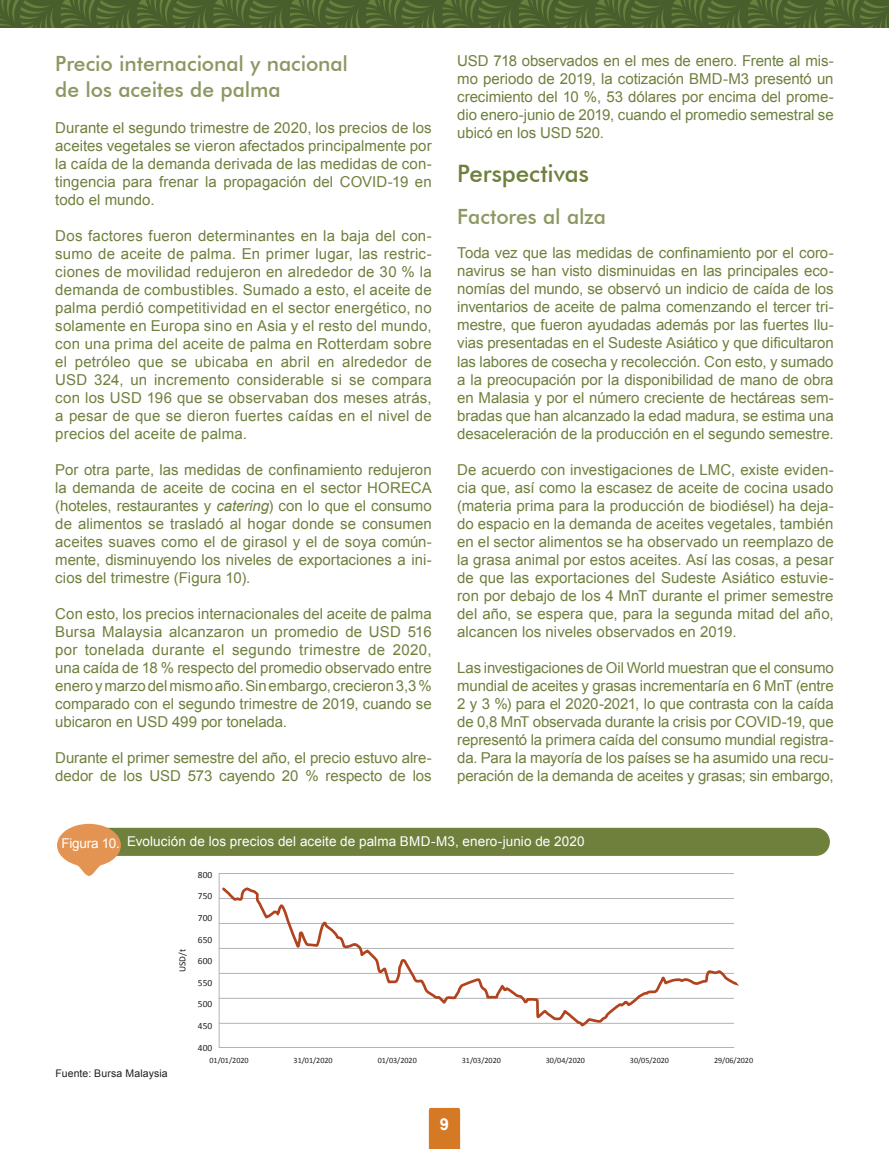
<style>
.page{position:relative;width:889px;height:1149px;background:#fff}
.page>*{position:absolute;margin:0;border:0;box-sizing:border-box;transform-origin:0 0}
.P1{font:500 24px "Futura BT";color:#6f803d}
.T2{font:500 21px/25.2px "Futura BT";letter-spacing:-.005em;color:#8c9862}
.t1{font:700 16.5px "Arial";color:#fff}
.P1-2{font:15px/18px "Arial";letter-spacing:-.005em;color:#6f803d;text-align:justify}
.TABLA_Y_FIG{font:13.5px "Arial";letter-spacing:.005em;color:#fff}
.cifras_y_fuente{font:10.5px "Arial";letter-spacing:.015em;color:#231f20}
.t2{font:9.45px "Calibri";color:#231f20}
.t3{font:8.1px "Calibri";color:#231f20}
.s1{font-style:italic}
</style>
<div class="page">
<svg style="left:0;top:0;width:889px;height:27px;background:#4f6630"></svg>
<div style="left:77px;top:826px;width:753px;height:30px;background:#6f803d;border-radius:15px"></div>
<div style="left:76px;top:826px;width:755px;height:31px;border:2px solid #fff;border-radius:15px"></div>
<svg style="left:57px;top:823px;width:64px;height:52px"></svg>
<svg style="left:218px;top:873px;width:516px;height:174px"></svg>
<hr style="left:219px;top:1022px;width:515px;height:1px;background:#b2b3b7">
<hr style="left:219px;top:997px;width:515px;height:1px;background:#b2b3b7">
<hr style="left:219px;top:972px;width:515px;height:1px;background:#b2b3b7">
<hr style="left:219px;top:947px;width:515px;height:1px;background:#b2b3b7">
<hr style="left:219px;top:922px;width:515px;height:1px;background:#b2b3b7">
<hr style="left:219px;top:897px;width:515px;height:1px;background:#b2b3b7">
<hr style="left:219px;top:872px;width:515px;height:1px;background:#b2b3b7">
<svg style="left:220px;top:884px;width:519px;height:228px"></svg>
<svg style="left:429px;top:1107px;width:31px;height:41px"></svg>
<p class="T2" style="left:55px;top:51px;width:294px">Precio internacional y nacional de los aceites de palma</p>
<p class="P1-2" style="left:55px;top:118px;width:378px">Durante el segundo trimestre de 2020, los precios de los aceites vegetales se vieron afectados principalmente por la caída de la demanda derivada de las medidas de con&shy;tingencia para frenar la propagación del COVID-19 en todo el mundo.</p>
<p class="P1-2" style="left:55px;top:226px;width:378px">Dos factores fueron determinantes en la baja del con&shy;sumo de aceite de palma. En primer lugar, las restric&shy;ciones de movilidad redujeron en alrededor de 30 % la demanda de combustibles. Sumado a esto, el aceite de palma perdió competitividad en el sector energético, no solamente en Europa sino en Asia y el resto del mundo, con una prima del aceite de palma en Rotterdam sobre el petróleo que se ubicaba en abril en alrededor de USD 324, un incremento considerable si se compara con los USD 196 que se observaban dos meses atrás, a pesar de que se dieron fuertes caídas en el nivel de precios del aceite de palma.</p>
<p class="P1-2" style="left:55px;top:460px;width:378px">Por otra parte, las medidas de confinamiento redujeron la demanda de aceite de cocina en el sector HORECA (hoteles, restaurantes y <span class="s1">catering</span>) con lo que el consumo de alimentos se trasladó al hogar donde se consumen aceites suaves como el de girasol y el de soya común&shy;mente, disminuyendo los niveles de exportaciones a ini&shy;cios del trimestre (Figura 10).</p>
<p class="P1-2" style="left:55px;top:604px;width:378px">Con esto, los precios internacionales del aceite de palma Bursa Malaysia alcanzaron un promedio de USD 516 por tonelada durante el segundo trimestre de 2020, una caída de 18 % respecto del promedio observado entre enero y marzo del mismo año. Sin embargo, crecieron 3,3 % comparado con el segundo trimestre de 2019, cuando se ubicaron en USD 499 por tonelada.</p>
<p class="P1-2" style="left:55px;top:748px;width:378px">Durante el primer semestre del año, el precio estuvo alre&shy;dedor de los USD 573 cayendo 20 % respecto de los</p>
<p class="P1-2" style="left:457px;top:52px;width:378px">USD 718 observados en el mes de enero. Frente al mis&shy;mo periodo de 2019, la cotización BMD-M3 presentó un crecimiento del 10 %, 53 dólares por encima del prome&shy;dio enero-junio de 2019, cuando el promedio semestral se ubicó en los USD 520.</p>
<p class="P1" style="left:457px;top:159px;width:133px">Perspectivas</p>
<p class="T2" style="left:457px;top:203px;width:150px">Factores al alza</p>
<p class="P1-2" style="left:457px;top:244px;width:378px">Toda vez que las medidas de confinamiento por el coro&shy;navirus se han visto disminuidas en las principales eco&shy;nomías del mundo, se observó un indicio de caída de los inventarios de aceite de palma comenzando el tercer tri&shy;mestre, que fueron ayudadas además por las fuertes llu&shy;vias presentadas en el Sudeste Asiático y que dificultaron las labores de cosecha y recolección. Con esto, y sumado a la preocupación por la disponibilidad de mano de obra en Malasia y por el número creciente de hectáreas sem&shy;bradas que han alcanzado la edad madura, se estima una desaceleración de la producción en el segundo semestre.</p>
<p class="P1-2" style="left:457px;top:460px;width:378px">De acuerdo con investigaciones de LMC, existe eviden&shy;cia que, así como la escasez de aceite de cocina usado (materia prima para la producción de biodiésel) ha deja&shy;do espacio en la demanda de aceites vegetales, también en el sector alimentos se ha observado un reemplazo de la grasa animal por estos aceites. Así las cosas, a pesar de que las exportaciones del Sudeste Asiático estuvie&shy;ron por debajo de los 4 MnT durante el primer semestre del año, se espera que, para la segunda mitad del año, alcancen los niveles observados en 2019.</p>
<p class="P1-2" style="left:457px;top:658px;width:378px">Las investigaciones de Oil World muestran que el consumo mundial de aceites y grasas incrementaría en 6 MnT (entre 2 y 3 %) para el 2020-2021, lo que contrasta con la caída de 0,8 MnT observada durante la crisis por COVID-19, que representó la primera caída del consumo mundial registra&shy;da. Para la mayoría de los países se ha asumido una recu&shy;peración de la demanda de aceites y grasas; sin embargo,</p>
<p class="TABLA_Y_FIG" style="left:61px;top:832px;width:525px">Figura 10. Evolución de los precios del aceite de palma BMD-M3, enero-junio de 2020</p>
<p class="cifras_y_fuente" style="left:55px;top:1065px;width:114px">Fuente: Bursa Malaysia</p>
<p class="t2" style="left:176px;top:971px;width:25px;rotate:-90deg">USD/t</p>
<p class="t2" style="left:198px;top:868px;width:16px">800</p>
<p class="t2" style="left:198px;top:889px;width:16px">750</p>
<p class="t2" style="left:198px;top:911px;width:16px">700</p>
<p class="t2" style="left:198px;top:933px;width:16px">650</p>
<p class="t2" style="left:198px;top:954px;width:16px">600</p>
<p class="t2" style="left:198px;top:976px;width:16px">550</p>
<p class="t2" style="left:198px;top:997px;width:16px">500</p>
<p class="t2" style="left:198px;top:1019px;width:16px">450</p>
<p class="t2" style="left:198px;top:1041px;width:16px">400</p>
<p class="t3" style="left:209px;top:1054px;width:41px">01/01/2020</p>
<p class="t3" style="left:294px;top:1054px;width:41px">31/01/2020</p>
<p class="t3" style="left:378px;top:1054px;width:41px">01/03/2020</p>
<p class="t3" style="left:462px;top:1054px;width:41px">31/03/2020</p>
<p class="t3" style="left:546px;top:1054px;width:41px">30/04/2020</p>
<p class="t3" style="left:630px;top:1054px;width:41px">30/05/2020</p>
<p class="t3" style="left:714px;top:1054px;width:41px">29/06/2020</p>
<p class="t1" style="left:440px;top:1113px;width:11px">9</p>
</div>
